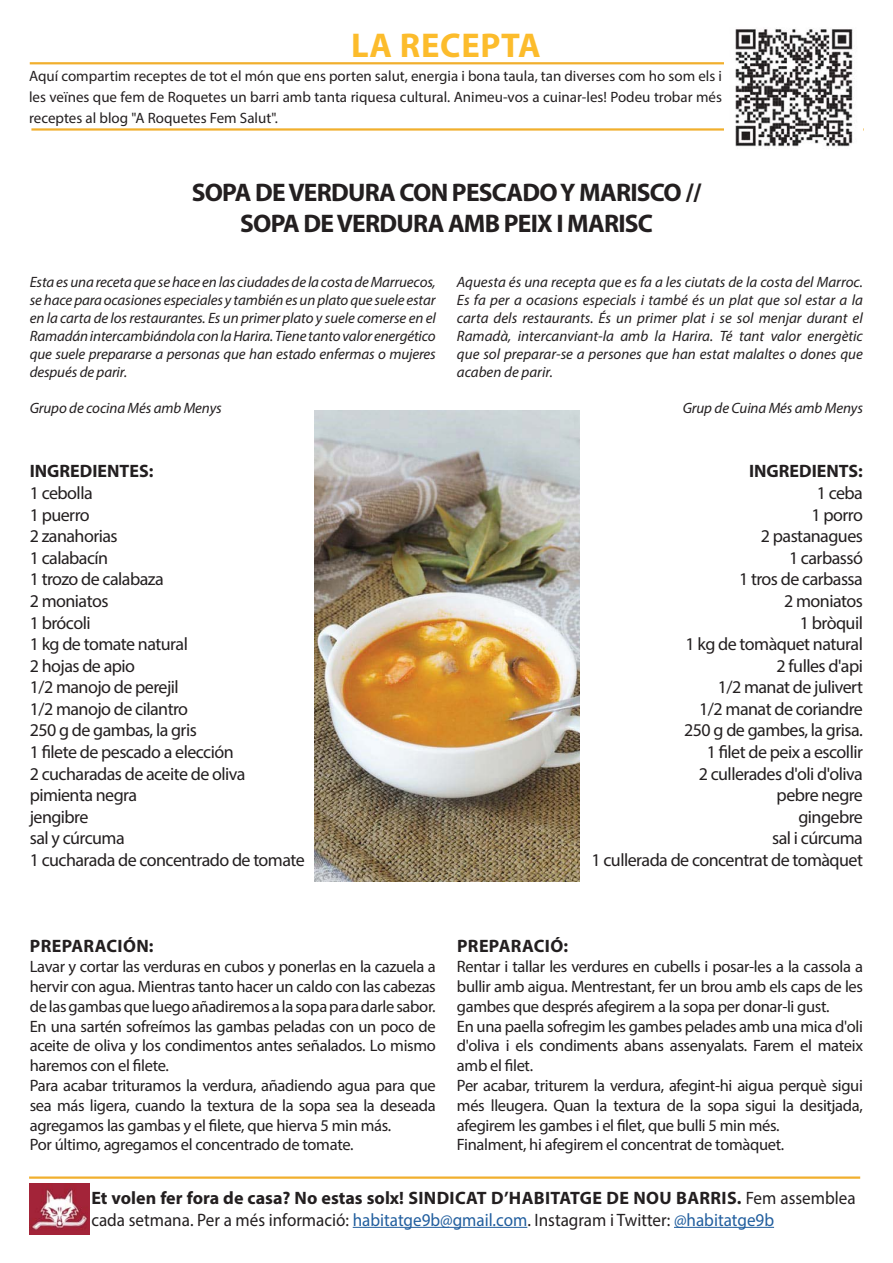
<style>
.page{position:relative;width:893px;height:1263px;background:#fff}
.page>*{position:absolute;margin:0;border:0;box-sizing:border-box;transform-origin:0 0}
.t1{font:700 34.5px "Myriad Pro";letter-spacing:.02em;color:#fcbc2c}
.t2{font:700 25.5px/30.6px "Myriad Pro";letter-spacing:-.03em;color:#231f20;text-align:center}
.t3{font:18px/21.6px "Myriad Pro";letter-spacing:-.03em;color:#231f20}
.t4{font:700 18px/21.6px "Myriad Pro";color:#231f20}
.t5{font:700 18px "Myriad Pro";letter-spacing:.02em;color:#231f20}
.t6{font:16.5px/19.8px "Myriad Pro";letter-spacing:-.02em;color:#231f20}
.t7{font:italic 15px/18px "Myriad Pro";letter-spacing:-.01em;color:#231f20;text-align:justify}
.t8{font:15px/21px "Myriad Pro";color:#231f20;text-align:justify}
.s1{font-weight:400}
.s2{font-weight:400;color:#215e9e}
</style>
<div class="page">
<hr style="left:29px;top:1176px;width:831px;height:3px;background:#f1af2d">
<img style="left:30px;top:1184px;width:59px;height:51px">
<hr style="left:353px;top:1227px;width:174px;height:1px;background:#215e9e">
<hr style="left:674px;top:1227px;width:100px;height:1px;background:#215e9e">
<hr style="left:30px;top:62px;width:831px;height:2px;background:#f1af2d">
<hr style="left:31px;top:128px;width:832px;height:3px;background:#f1af2d">
<img style="left:725px;top:29px;width:138px;height:118px">
<img style="left:315px;top:410px;width:265px;height:472px">
<h1 class="t1" style="left:351px;top:33px;width:191px">LA RECEPTA</h1>
<p class="t8" style="left:29px;top:66px;width:694px">Aquí compartim receptes de tot el món que ens porten salut, energia i bona taula, tan diverses com ho som els i les veïnes que fem de Roquetes un barri amb tanta riquesa cultural. Animeu-vos a cuinar-les! Podeu trobar més receptes al blog "A Roquetes Fem Salut".</p>
<h2 class="t2" style="left:192px;top:179px;width:511px">SOPA DE VERDURA CON PESCADO Y MARISCO //<br>SOPA DE VERDURA AMB PEIX I MARISC</h2>
<p class="t7" style="left:30px;top:274px;width:408px">Esta es una receta que se hace en las ciudades de la costa de Marruecos, se hace para ocasiones especiales y también es un plato que suele estar en la carta de los restaurantes. Es un primer plato y suele comerse en el Ramadán intercambiándola con la Harira. Tiene tanto valor energético que suele prepararse a personas que han estado enfermas o mujeres después de parir.</p>
<p class="t7" style="left:30px;top:400px;width:193px">Grupo de cocina Més amb Menys</p>
<p class="t4" style="left:30px;top:462px;width:125px">INGREDIENTES:</p>
<p class="t3" style="left:30px;top:483px;width:277px">1 cebolla<br>1 puerro<br>2 zanahorias<br>1 calabacín<br>1 trozo de calabaza<br>2 moniatos<br>1 brócoli<br>1 kg de tomate natural<br>2 hojas de apio<br>1/2 manojo de perejil<br>1/2 manojo de cilantro<br>250 g de gambas, la gris<br>1 filete de pescado a elección<br>2 cucharadas de aceite de oliva pimienta negra<br>jengibre<br>sal y cúrcuma<br>1 cucharada de concentrado de tomate</p>
<p class="t7" style="left:457px;top:274px;width:407px">Aquesta és una recepta que es fa a les ciutats de la costa del Marroc.<br>Es fa per a ocasions especials i també és un plat que sol estar a la carta dels restaurants. És un primer plat i se sol menjar durant el Ramadà, intercanviant-la amb la Harira. Té tant valor energètic que sol preparar-se a persones que han estat malaltes o dones que acaben de parir.</p>
<p class="t7" style="left:683px;top:400px;width:182px">Grup de Cuina Més amb Menys</p>
<p class="t4" style="left:749px;top:462px;width:115px">INGREDIENTS:</p>
<p class="t3" style="left:591px;top:483px;width:273px;text-align:right">1 ceba<br>1 porro<br>2 pastanagues<br>1 carbassó<br>1 tros de carbassa<br>2 moniatos<br>1 bròquil<br>1 kg de tomàquet natural<br>2 fulles d'api<br>1/2 manat de julivert<br>1/2 manat de coriandre<br>250 g de gambes, la grisa.<br>1 filet de peix a escollir<br>2 cullerades d'oli d'oliva<br>pebre negre<br>gingebre<br>sal i cúrcuma<br>1 cullerada de concentrat de tomàquet</p>
<p class="t5" style="left:30px;top:940px;width:125px">PREPARACIÓN:</p>
<p class="t6" style="left:30px;top:958px;width:408px">Lavar y cortar las verduras en cubos y ponerlas en la cazuela a hervir con agua. Mientras tanto hacer un caldo con las cabezas de las gambas que luego añadiremos a la sopa para darle sabor.<br>En una sartén sofreímos las gambas peladas con un poco de aceite de oliva y los condimentos antes señalados. Lo mismo haremos con el filete.<br>Para acabar trituramos la verdura, añadiendo agua para que sea más ligera, cuando la textura de la sopa sea la deseada agregamos las gambas y el filete, que hierva 5 min más.<br>Por último, agregamos el concentrado de tomate.</p>
<p class="t5" style="left:457px;top:940px;width:112px">PREPARACIÓ:</p>
<p class="t6" style="left:457px;top:958px;width:408px">Rentar i tallar les verdures en cubells i posar-les a la cassola a bullir amb aigua. Mentrestant, fer un brou amb els caps de les gambes que després afegirem a la sopa per donar-li gust.<br>En una paella sofregim les gambes pelades amb una mica d'oli d'oliva i els condiments abans assenyalats. Farem el mateix amb el filet.<br>Per acabar, triturem la verdura, afegint-hi aigua perquè sigui més lleugera. Quan la textura de la sopa sigui la desitjada, afegirem les gambes i el filet, que bulli 5 min més.<br>Finalment, hi afegirem el concentrat de tomàquet.</p>
<p class="t4" style="left:91px;top:1188px;width:766px">Et volen fer fora de casa? No estas solx! SINDICAT D’HABITATGE DE NOU BARRIS. <span class="s1">Fem assemblea cada setmana. Per a més informació:</span> <span class="s2">habitatge9b@gmail.com</span><span class="s1">. Instagram i Twitter:</span> <span class="s2">@habitatge9b</span></p>
</div>
